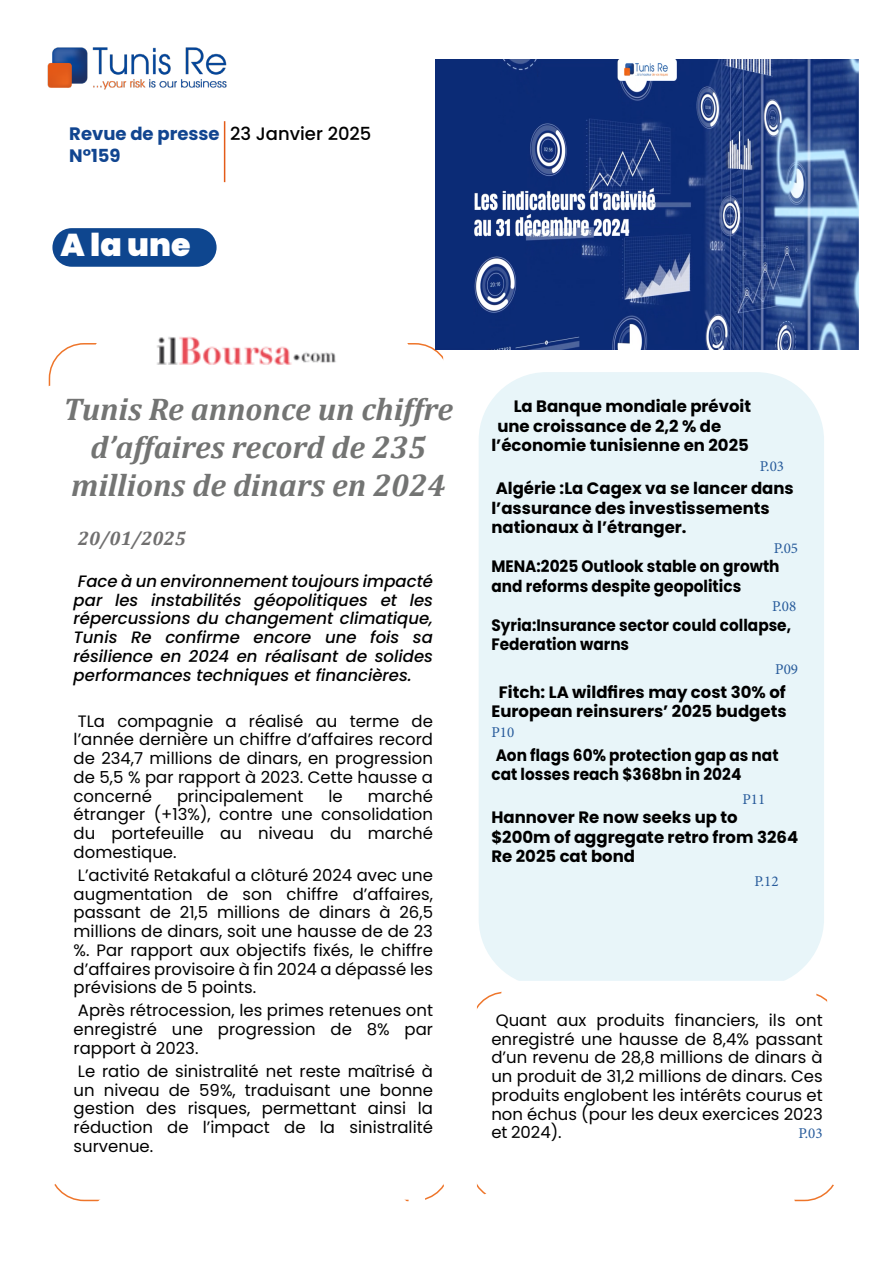
<style>
.page{position:relative;width:893px;height:1263px;background:#fff}
.page>*{position:absolute;margin:0;border:0;box-sizing:border-box;transform-origin:0 0}
.t1{font:italic 700 31.5px/37.8px "Cambria";color:#737473;text-align:center}
.t2{font:900 31.5px "Poppins";color:#fff}
.t3{font:italic 700 19.5px "Cambria";color:#706f6f}
.t4{font:700 18px/21.6px "Poppins";color:#114590}
.t5{font:500 18px "Poppins";color:#000}
.t6{font:16.5px/18.8px "Poppins";color:#000;text-align:justify}
.t7{font:700 16.5px/19.5px "Poppins";color:#000}
.t8{font:italic 500 16.5px/18.8px "Poppins";color:#000;text-align:justify}
.t9{font:700 16.5px/19.5px "Poppins";color:#000;scale:.93 1}
.t10{font:15px "Minion Pro";color:#275b9b}
</style>
<div class="page">
<div style="left:52px;top:228px;width:165px;height:39px;background:#0e468f;border-radius:19px"></div>
<hr style="left:224px;top:121px;width:1px;height:61px;background:#e45b18">
<div style="left:479px;top:372px;width:345px;height:615px;background:#e8f5f9;border-radius:68px"></div>
<img style="left:47px;top:47px;width:180px;height:43px">
<div style="left:501px;top:981px;width:315px;height:24px;background:#fff;border-radius:12px"></div>
<img style="left:157px;top:336px;width:179px;height:29px">
<img style="left:436px;top:59px;width:423px;height:291px">
<p class="t4" style="left:69px;top:123px;width:152px">Revue de presse<br>N°159</p>
<p class="t5" style="left:230px;top:123px;width:143px">23 Janvier 2025</p>
<h1 class="t2" style="left:61px;top:227px;width:131px">A la une</h1>
<h1 class="t1" style="left:63px;top:389px;width:391px">Tunis Re annonce un chiffre d’affaires record de 235 millions de dinars en 2024</h1>
<p class="t3" style="left:78px;top:524px;width:110px">20/01/2025</p>
<p class="t8" style="left:74px;top:572px;width:361px">Face à un environnement toujours impacté par les instabilités géopolitiques et les répercussions du changement climatique, Tunis Re confirme encore une fois sa résilience en 2024 en réalisant de solides performances techniques et financières.</p>
<p class="t6" style="left:74px;top:711px;width:361px">TLa compagnie a réalisé au terme de l’année dernière un chiffre d’affaires record de 234,7 millions de dinars, en progression de 5,5 % par rapport à 2023. Cette hausse a concerné</p>
<p class="t6" style="left:74px;top:786px;width:361px;text-indent:294px">marché étranger (+13%), contre une consolidation du portefeuille au niveau du marché domestique.</p>
<p class="t6" style="left:74px;top:866px;width:361px">L’activité Retakaful a clôturé 2024 avec une augmentation de son chiffre d’affaires, passant de 21,5 millions de dinars à 26,5 millions de dinars, soit une hausse de de 23 %. Par rapport aux objectifs fixés, le chiffre d’affaires provisoire à fin 2024 a dépassé les prévisions de 5 points.</p>
<p class="t6" style="left:74px;top:1001px;width:361px">Après rétrocession, les primes retenues ont enregistré une progression de 8% par rapport à 2023.</p>
<p class="t6" style="left:74px;top:1062px;width:361px">Le ratio de sinistralité net reste maîtrisé à un niveau de 59%, traduisant une bonne gestion des risques, permettant ainsi la réduction de l’impact de la sinistralité survenue.</p>
<p class="t6" style="left:177px;top:786px;width:128px">principalement</p>
<p class="t6" style="left:329px;top:786px;width:16px">le</p>
<p class="t7" style="left:514px;top:397px;width:239px">La Banque mondiale prévoit</p>
<p class="t7" style="left:497px;top:416px;width:225px">une croissance de 2,2 % de</p>
<p class="t7" style="left:491px;top:436px;width:259px">l’économie tunisienne en 2025</p>
<p class="t10" style="left:760px;top:456px;width:26px">P.03</p>
<p class="t7" style="left:491px;top:479px;width:304px">Algérie :La Cagex va se lancer dans l’assurance des investissements nationaux à l’étranger.</p>
<p class="t10" style="left:774px;top:538px;width:26px">P.05</p>
<p class="t9" style="left:491px;top:557px;width:311px">MENA:2025 Outlook stable on growth and reforms despite geopolitics</p>
<p class="t10" style="left:772px;top:596px;width:26px">P.08</p>
<p class="t9" style="left:491px;top:615px;width:324px">Syria:Insurance sector could collapse,<br>Federation warns</p>
<p class="t10" style="left:775px;top:659px;width:24px">P09</p>
<p class="t7" style="left:491px;top:682px;width:297px;text-align:center">Fitch: LA wildfires may cost 30% of<br>European reinsurers’ 2025 budgets</p>
<p class="t10" style="left:491px;top:722px;width:24px">P10</p>
<p class="t9" style="left:491px;top:745px;width:310px">Aon flags 60% protection gap as nat cat losses reach $368bn in 2024</p>
<p class="t10" style="left:742px;top:789px;width:24px">P11</p>
<p class="t7" style="left:491px;top:808px;width:308px">Hannover Re now seeks up to $200m of aggregate retro from 3264<br>Re 2025 cat bond</p>
<p class="t10" style="left:754px;top:871px;width:26px">P.12</p>
<p class="t6" style="left:491px;top:1011px;width:333px">Quant aux produits financiers, ils ont enregistré une hausse de 8,4% passant d’un revenu de 28,8 millions de dinars à un produit de 31,2 millions de dinars. Ces produits englobent les intérêts courus et non échus (pour les deux exercices 2023 et 2024).</p>
<p class="t10" style="left:798px;top:1123px;width:26px">P.03</p>
</div>
